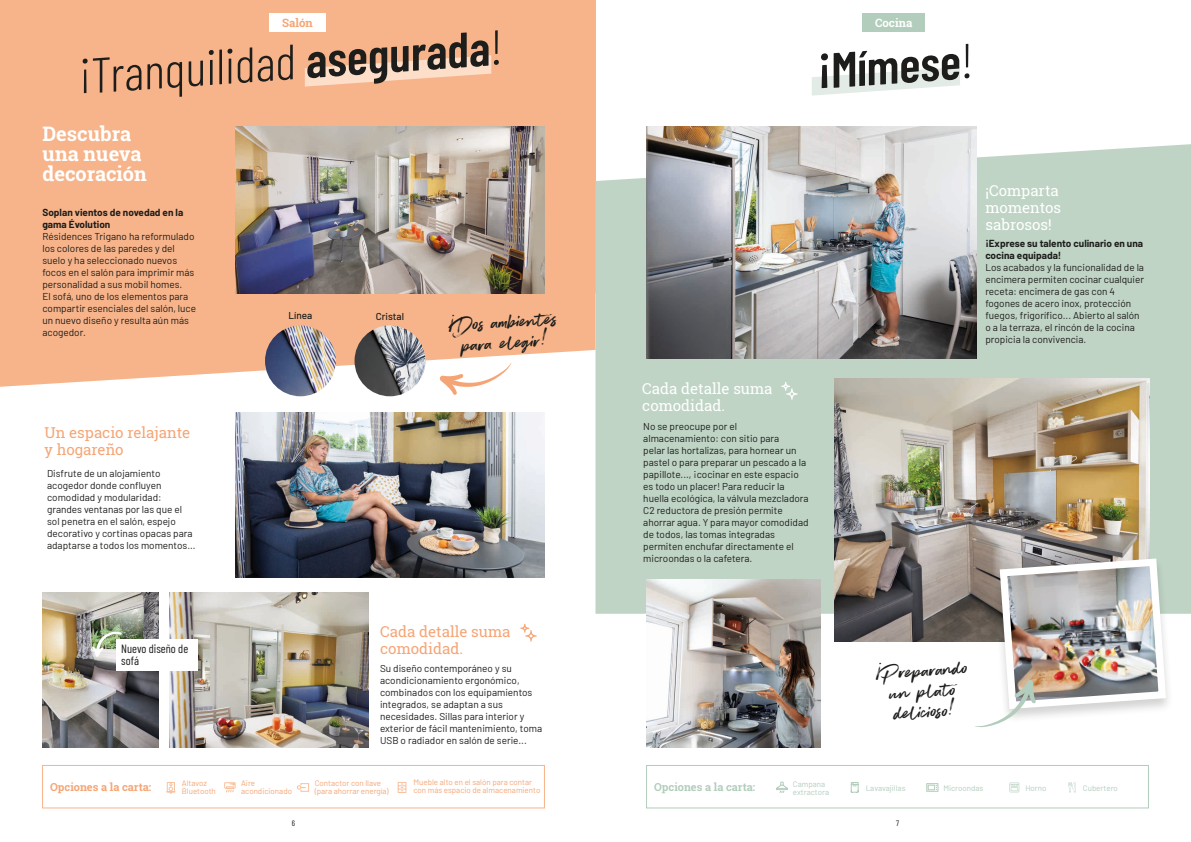
<style>
.page{position:relative;width:1191px;height:842px;background:#fff}
.page>*{position:absolute;margin:0;border:0;box-sizing:border-box;transform-origin:0 0}
.t1{font:300 49.4px "Barlow Condensed";color:#1d1d1b}
.t2{font:600 49.4px "Barlow Condensed";color:#1d1d1b}
.t3{font:25.1px/20.6px "Super Fly Two";color:#1d1d1b;text-align:center}
.t4{font:700 20px/20px "Roboto Slab";color:#fff}
.t5{font:15px/17px "Roboto Slab";color:#f5a575}
.t6{font:15px/17px "Roboto Slab";color:#fff}
.t7{font:12px/12px "Barlow Condensed";color:#1d1d1b}
.t8{font:700 11.5px "Roboto Slab";color:#fff}
.t9{font:700 11.5px "Roboto Slab";color:#f5a575}
.t10{font:700 11px "Roboto Slab";color:#f5a575}
.t11{font:700 11px "Roboto Slab";color:#b2cdbb}
.t12{font:10px/12px "Barlow";color:#1d1d1b}
.t13{font:700 10px/12px "Barlow";color:#1d1d1b}
.t14{font:500 10px "Barlow";color:#1d1d1b}
.t15{font:8px/8px "Barlow";color:#f5a575}
.t16{font:8px/8px "Barlow";color:#b2cdbb}
.t17{font:8px "Barlow Condensed";color:#1d1d1b}
.s1{font-weight:600}
.s2{font-weight:300}
</style>
<div class="page">
<div style="left:0;top:0;width:595px;height:292px;background:#f7b48a"></div>
<svg style="left:0;top:175px;width:595px;height:212px;fill:#f7b48a"></svg>
<div style="left:595px;top:144px;width:596px;height:470px;background:#bfd4c5"></div>
<img style="left:646px;top:127px;width:330px;height:232px">
<img style="left:646px;top:579px;width:174px;height:169px">
<img style="left:834px;top:379px;width:315px;height:263px">
<div style="left:991px;top:557px;width:183px;height:166px;background:#1d1d1b;opacity:.2"></div>
<img style="left:235px;top:127px;width:309px;height:166px">
<img style="left:974px;top:555px;width:195px;height:172px">
<img style="left:170px;top:592px;width:199px;height:156px">
<img style="left:42px;top:592px;width:116px;height:156px">
<img style="left:235px;top:413px;width:309px;height:164px">
<img style="left:354px;top:325px;width:71px;height:71px;border-radius:35px">
<img style="left:265px;top:325px;width:71px;height:71px;border-radius:35px">
<svg style="left:440px;top:363px;width:71px;height:32px"></svg>
<svg style="left:92px;top:632px;width:30px;height:25px"></svg>
<div style="left:646px;top:765px;width:502px;height:43px;border:1px solid #b2cdbb"></div>
<div style="left:116px;top:640px;width:81px;height:31px;background:#fff"></div>
<svg style="left:305px;top:55px;width:186px;height:32px"></svg>
<div style="left:270px;top:13px;width:56px;height:19px;background:#fff"></div>
<svg style="left:520px;top:624px;width:17px;height:18px"></svg>
<div style="left:42px;top:765px;width:503px;height:43px;border:1px solid #f7b48a"></div>
<svg style="left:166px;top:782px;width:10px;height:12px"></svg>
<svg style="left:224px;top:782px;width:12px;height:11px"></svg>
<svg style="left:297px;top:783px;width:12px;height:9px"></svg>
<svg style="left:397px;top:782px;width:10px;height:11px"></svg>
<svg style="left:812px;top:67px;width:148px;height:29px"></svg>
<svg style="left:781px;top:382px;width:16px;height:18px"></svg>
<div style="left:862px;top:13px;width:63px;height:19px;background:#b2cdbb"></div>
<svg style="left:776px;top:781px;width:12px;height:12px"></svg>
<svg style="left:850px;top:782px;width:9px;height:11px"></svg>
<svg style="left:926px;top:783px;width:12px;height:9px"></svg>
<svg style="left:1009px;top:782px;width:10px;height:10px"></svg>
<svg style="left:1068px;top:782px;width:7px;height:11px"></svg>
<p class="t9" style="left:282px;top:15px;width:32px">Salón</p>
<h1 class="t1" style="left:75px;top:41px;width:426px;rotate:-4deg">¡Tranquilidad <span class="s1">asegurada</span>!</h1>
<h3 class="t4" style="left:43px;top:124px;width:106px">Descubra una nueva decoración</h3>
<p class="t13" style="left:42px;top:205px;width:142px">Soplan vientos de novedad en la gama Évolution</p>
<p class="t12" style="left:42px;top:229px;width:155px">Résidences Trigano ha reformulado los colores de las paredes y del suelo y ha seleccionado nuevos focos en el salón para imprimir más personalidad a sus mobil homes.<br>El sofá, uno de los elementos para compartir esenciales del salón, luce un nuevo diseño y resulta aún más acogedor.</p>
<h3 class="t5" style="left:45px;top:424px;width:147px">Un espacio relajante y hogareño</h3>
<p class="t12" style="left:47px;top:467px;width:150px">Disfrute de un alojamiento acogedor donde confluyen comodidad y modularidad: grandes ventanas por las que el sol penetra en el salón, espejo decorativo y cortinas opacas para adaptarse a todos los momentos...</p>
<p class="t14" style="left:288px;top:308px;width:25px">Línea</p>
<p class="t14" style="left:376px;top:309px;width:30px">Cristal</p>
<h2 class="t3" style="left:447px;top:318px;width:112px;rotate:-4deg">¡Dos ambientes para elegir!</h2>
<p class="t7" style="left:121px;top:642px;width:69px">Nuevo diseño de sofá</p>
<p class="t10" style="left:50px;top:779px;width:103px">Opciones a la carta:</p>
<p class="t15" style="left:182px;top:778px;width:36px">Altavoz<br>Bluetooth</p>
<h3 class="t5" style="left:380px;top:623px;width:132px">Cada detalle suma comodidad.</h3>
<p class="t12" style="left:380px;top:662px;width:164px">Su diseño contemporáneo y su acondicionamiento ergonómico, combinados con los equipamientos integrados, se adaptan a sus necesidades. Sillas para interior y exterior de fácil mantenimiento, toma USB o radiador en salón de serie...</p>
<p class="t15" style="left:241px;top:778px;width:52px">Aire acondicionado</p>
<p class="t15" style="left:315px;top:778px;width:76px">Contactor con llave (para ahorrar energía)</p>
<p class="t15" style="left:413px;top:778px;width:128px">Mueble alto en el salón para contar con más espacio de almacenamiento</p>
<p class="t8" style="left:875px;top:15px;width:39px">Cocina</p>
<h1 class="t2" style="left:814px;top:36px;width:157px;rotate:-4deg">¡Mímese<span class="s2">!</span></h1>
<h3 class="t6" style="left:642px;top:380px;width:132px">Cada detalle suma comodidad.</h3>
<p class="t12" style="left:643px;top:420px;width:167px">No se preocupe por el almacenamiento: con sitio para<br>pelar las hortalizas, para hornear un pastel o para preparar un pescado a la papillote..., ¡cocinar en este espacio es todo un placer! Para reducir la huella ecológica, la válvula mezcladora C2 reductora de presión permite ahorrar agua. Y para mayor comodidad de todos, las tomas integradas permiten enchufar directamente el microondas o la cafetera.</p>
<h3 class="t6" style="left:985px;top:182px;width:77px">¡Comparta momentos sabrosos!</h3>
<p class="t13" style="left:985px;top:236px;width:159px">¡Exprese su talento culinario en una cocina equipada!</p>
<p class="t12" style="left:985px;top:260px;width:160px">Los acabados y la funcionalidad de la encimera permiten cocinar cualquier receta: encimera de gas con 4 fogones de acero inox, protección fuegos, frigorífico... Abierto al salón o a la terraza, el rincón de la cocina propicia la convivencia.</p>
<h2 class="t3" style="left:874px;top:666px;width:95px;rotate:-4deg">¡Preparando un plato delicioso!</h2>
<p class="t11" style="left:654px;top:779px;width:103px">Opciones a la carta:</p>
<p class="t16" style="left:793px;top:780px;width:38px">Campana extractora</p>
<p class="t16" style="left:865px;top:783px;width:41px">Lavavajillas</p>
<p class="t16" style="left:943px;top:783px;width:42px">Microondas</p>
<p class="t16" style="left:1025px;top:783px;width:23px">Horno</p>
<p class="t16" style="left:1082px;top:783px;width:37px">Cubertero</p>
<p class="t17" style="left:292px;top:818px;width:5px">6</p>
<p class="t17" style="left:896px;top:818px;width:4px">7</p>
</div>
